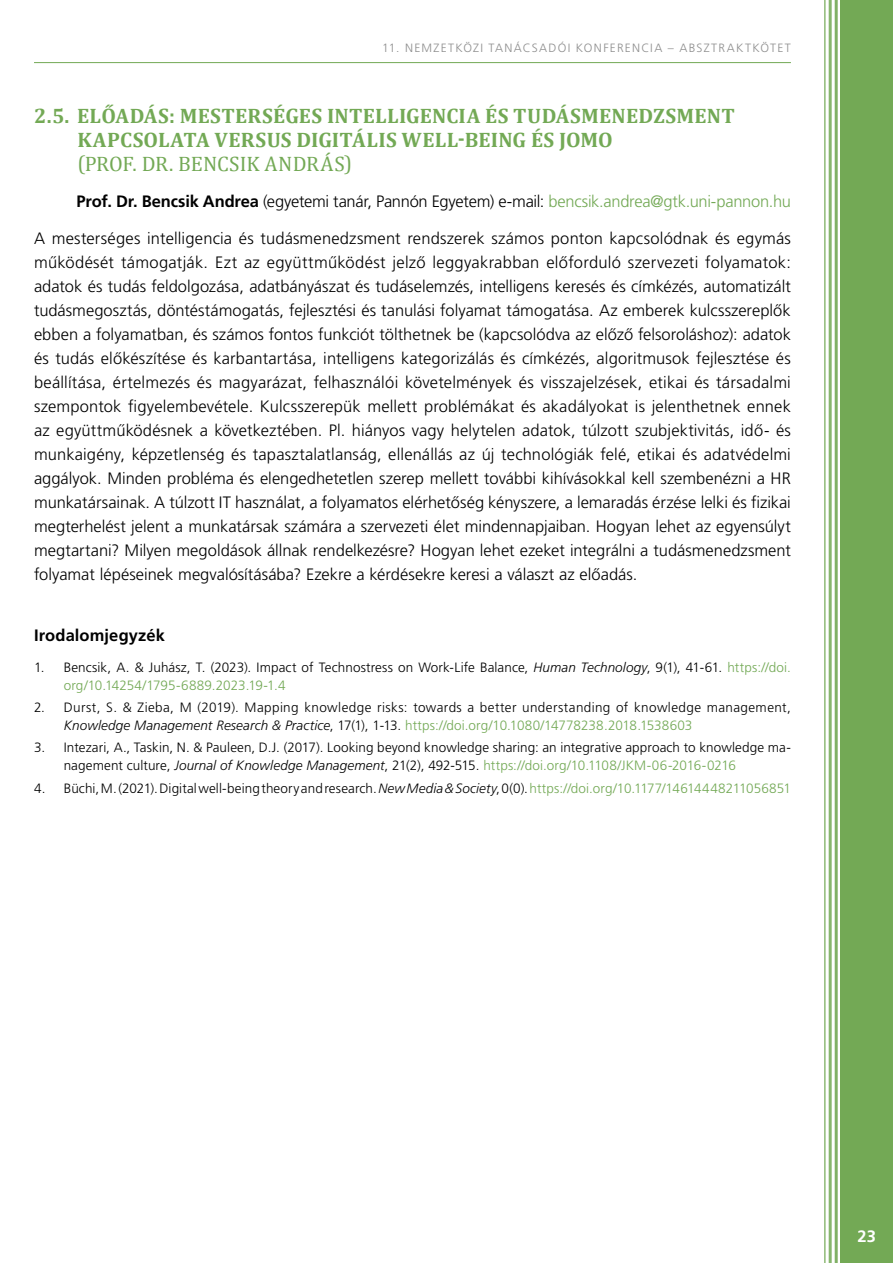
<style>
.page{position:relative;width:893px;height:1263px;background:#fff}
.page>*{position:absolute;margin:0;border:0;box-sizing:border-box;transform-origin:0 0}
.t1{font:700 21px/24px "Cambria";letter-spacing:.01em;color:#73a955}
.Főszöveg{font:300 16.5px/24px "Frutiger LT Pro";letter-spacing:-.01em;color:#000;text-align:justify}
.Főszöveg-2{font:700 16.5px "Frutiger LT Pro";letter-spacing:.005em;color:#000}
.t2{font:700 16.5px "Frutiger LT Pro";color:#fff}
.t3{font:300 13.5px/18px "Frutiger LT Pro";letter-spacing:.01em;color:#000}
.t4{font:300 12px "Frutiger LT Pro";letter-spacing:.105em;color:#8e8e8e}
.s1{font-weight:400}
.s2{font-weight:700}
.s3{color:#73a955}
.s4{font-style:italic}
</style>
<div class="page">
<div style="left:840px;top:0;width:53px;height:1263px;background:#73a955"></div>
<hr style="left:824px;top:0;width:2px;height:1263px;background:#8fba77">
<hr style="left:829px;top:0;width:3px;height:1263px;background:#88b66e">
<hr style="left:835px;top:0;width:3px;height:1263px;background:#81b166">
<hr style="left:34px;top:62px;width:757px;height:1px;background:#73a955">
<p class="t4" style="left:382px;top:40px;width:410px">11. NEMZETKÖZI TANÁCSADÓI KONFERENCIA – ABSZTRAKTKÖTET</p>
<p class="t1" style="left:77px;top:103px;width:659px;text-indent:-43px">2.5. ELŐADÁS: MESTERSÉGES INTELLIGENCIA ÉS TUDÁSMENEDZSMENT<br>KAPCSOLATA VERSUS DIGITÁLIS WELL-BEING ÉS JOMO<br><span class="s1">(PROF. DR. BENCSIK ANDRÁS)</span></p>
<p class="Főszöveg" style="left:77px;top:190px;width:716px"><span class="s2">Prof. Dr. Bencsik Andrea</span> (egyetemi tanár, Pannón Egyetem) e-mail: <span class="s3">bencsik.andrea@gtk.uni-pannon.hu</span></p>
<p class="Főszöveg" style="left:34px;top:227px;width:758px">A mesterséges intelligencia és tudásmenedzsment rendszerek számos ponton kapcsolódnak és egymás működését támogatják. Ezt az együttműködést jelző leggyakrabban előforduló szervezeti folyamatok: adatok és tudás feldolgozása, adatbányászat és tudáselemzés, intelligens keresés és címkézés, automatizált tudásmegosztás, döntéstámogatás, fejlesztési és tanulási folyamat támogatása. Az emberek kulcsszereplők ebben a folyamatban, és számos fontos funkciót tölthetnek be (kapcsolódva az előző felsoroláshoz): adatok és tudás előkészítése és karbantartása, intelligens kategorizálás és címkézés, algoritmusok fejlesztése és beállítása, értelmezés és magyarázat, felhasználói követelmények és visszajelzések, etikai és társadalmi szempontok figyelembevétele. Kulcsszerepük mellett problémákat és akadályokat is jelenthetnek ennek az együttműködésnek a következtében. Pl. hiányos vagy helytelen adatok, túlzott szubjektivitás, idő- és munkaigény, képzetlenség és tapasztalatlanság, ellenállás az új technológiák felé, etikai és adatvédelmi aggályok. Minden probléma és elengedhetetlen szerep mellett további kihívásokkal kell szembenézni a HR munkatársainak. A túlzott IT használat, a folyamatos elérhetőség kényszere, a lemaradás érzése lelki és fizikai megterhelést jelent a munkatársak számára a szervezeti élet mindennapjaiban. Hogyan lehet az egyensúlyt megtartani? Milyen megoldások állnak rendelkezésre? Hogyan lehet ezeket integrálni a tudásmenedzsment folyamat lépéseinek megvalósításába? Ezekre a kérdésekre keresi a választ az előadás.</p>
<p class="Főszöveg-2" style="left:34px;top:625px;width:132px">Irodalomjegyzék</p>
<p class="t3" style="left:64px;top:658px;width:729px;text-indent:-30px">1. Bencsik, A. &amp; Juhász, T. (2023). Impact of Technostress on Work-Life Balance, <span class="s4">Human Technology</span>, 9(1), 41-61. <span class="s3">https://doi. org/10.14254/1795-6889.2023.19-1.4</span></p>
<p class="t3" style="left:64px;top:698px;width:729px;text-indent:-30px">2. Durst, S. &amp; Zieba, M (2019). Mapping knowledge risks: towards a better understanding of knowledge management,<br><span class="s4">Knowledge Management Research &amp; Practice</span>, 17(1), 1-13. <span class="s3">https://doi.org/10.1080/14778238.2018.1538603</span></p>
<p class="t3" style="left:64px;top:739px;width:729px;text-indent:-30px">3. Intezari, A., Taskin, N. &amp; Pauleen, D.J. (2017). Looking beyond knowledge sharing: an integrative approach to knowledge ma&shy;nagement culture, <span class="s4">Journal of Knowledge Management</span>, 21(2), 492-515. <span class="s3">https://doi.org/10.1108/JKM-06-2016-0216</span></p>
<p class="t3" style="left:34px;top:779px;width:758px">4. Büchi, M. (2021). Digital well-being theory and research. <span class="s4">New Media &amp; Society</span>, 0(0). <span class="s3">https://doi.org/10.1177/14614448211056851</span></p>
<p class="t2" style="left:857px;top:1226px;width:20px">23</p>
</div>
